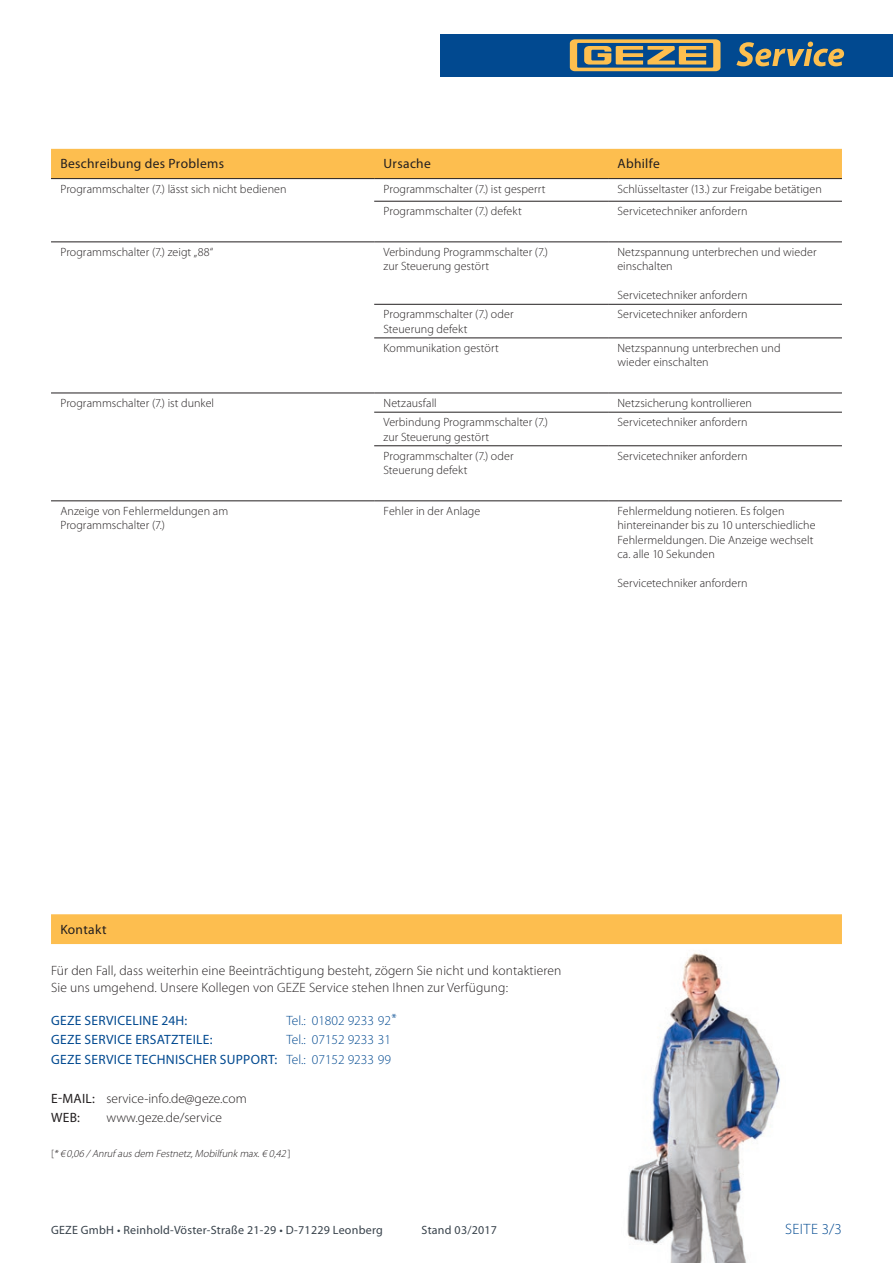
<style>
.page{position:relative;width:893px;height:1263px;background:#fff}
.page>*{position:absolute;margin:0;border:0;box-sizing:border-box;transform-origin:0 0}
.t1{font:300 15px "Myriad Pro";letter-spacing:.03em;color:#014990}
.t2{font:300 13.5px/16.5px "Myriad Pro";letter-spacing:.01em;color:#231f20}
.t3{font:300 13.5px/19.5px "Myriad Pro";color:#014990;text-align:right}
.t4{font:13.5px "Myriad Pro";letter-spacing:.025em;color:#231f20}
.t5{font:13.5px "Myriad Pro";letter-spacing:.02em;color:#014990}
.t6{font:300 12px/14.4px "Myriad Pro";letter-spacing:.005em;color:#231f20}
.t7{font:12px "Myriad Pro";letter-spacing:.02em;color:#38424b}
.t8{font:italic 300 10.5px "Myriad Pro";color:#231f20}
.s1{font-weight:400}
.s2{font-style:normal}
</style>
<div class="page">
<img style="left:615px;top:944px;width:171px;height:319px">
<div style="left:440px;top:34px;width:436px;height:43px;background:#014990"></div>
<svg style="left:736px;top:42px;width:108px;height:24px"></svg>
<svg style="left:570px;top:39px;width:150px;height:32px"></svg>
<div style="left:872px;top:34px;width:21px;height:43px;background:#014990"></div>
<div style="left:51px;top:149px;width:791px;height:29px;background:#fdbe4f"></div>
<hr style="left:608px;top:304px;width:234px;height:1px;background:#231f20">
<hr style="left:608px;top:338px;width:234px;height:1px;background:#231f20">
<hr style="left:608px;top:412px;width:234px;height:1px;background:#231f20">
<hr style="left:608px;top:445px;width:234px;height:1px;background:#231f20">
<hr style="left:374px;top:304px;width:234px;height:1px;background:#231f20">
<hr style="left:374px;top:412px;width:234px;height:1px;background:#231f20">
<hr style="left:374px;top:338px;width:234px;height:1px;background:#231f20">
<hr style="left:374px;top:445px;width:234px;height:1px;background:#231f20">
<hr style="left:51px;top:501px;width:323px;height:1px;background:#231f20">
<hr style="left:374px;top:501px;width:234px;height:1px;background:#231f20">
<hr style="left:608px;top:501px;width:234px;height:1px;background:#231f20">
<hr style="left:51px;top:393px;width:323px;height:1px;background:#231f20">
<hr style="left:374px;top:393px;width:234px;height:1px;background:#231f20">
<hr style="left:608px;top:393px;width:234px;height:1px;background:#231f20">
<hr style="left:51px;top:242px;width:323px;height:1px;background:#231f20">
<hr style="left:374px;top:242px;width:234px;height:1px;background:#231f20">
<hr style="left:608px;top:242px;width:234px;height:1px;background:#231f20">
<hr style="left:374px;top:201px;width:234px;height:1px;background:#231f20">
<hr style="left:608px;top:201px;width:234px;height:1px;background:#231f20">
<hr style="left:51px;top:178px;width:323px;height:1px;background:#231f20">
<hr style="left:374px;top:178px;width:234px;height:1px;background:#231f20">
<hr style="left:608px;top:178px;width:234px;height:1px;background:#231f20">
<div style="left:51px;top:914px;width:791px;height:30px;background:#fdbe4f"></div>
<p class="t4" style="left:60px;top:155px;width:165px">Beschreibung des Problems</p>
<p class="t4" style="left:384px;top:155px;width:49px">Ursache</p>
<p class="t4" style="left:617px;top:155px;width:44px">Abhilfe</p>
<p class="t6" style="left:60px;top:181px;width:228px">Programmschalter (7.) lässt sich nicht bedienen</p>
<p class="t6" style="left:384px;top:181px;width:163px">Programmschalter (7.) ist gesperrt</p>
<p class="t6" style="left:617px;top:181px;width:206px">Schlüsseltaster (13.) zur Freigabe betätigen</p>
<p class="t6" style="left:384px;top:204px;width:140px">Programmschalter (7.) defekt</p>
<p class="t6" style="left:617px;top:204px;width:132px">Servicetechniker anfordern</p>
<p class="t6" style="left:60px;top:245px;width:154px">Programmschalter (7.) zeigt „88“</p>
<p class="t6" style="left:384px;top:245px;width:166px">Verbindung Programmschalter (7.) zur Steuerung gestört</p>
<p class="t6" style="left:617px;top:245px;width:201px">Netzspannung unterbrechen und wieder einschalten</p>
<p class="t6" style="left:617px;top:288px;width:132px">Servicetechniker anfordern</p>
<p class="t6" style="left:384px;top:307px;width:131px">Programmschalter (7.) oder<br>Steuerung defekt</p>
<p class="t6" style="left:617px;top:307px;width:132px">Servicetechniker anfordern</p>
<p class="t6" style="left:384px;top:341px;width:117px">Kommunikation gestört</p>
<p class="t6" style="left:617px;top:341px;width:165px">Netzspannung unterbrechen und wieder einschalten</p>
<p class="t6" style="left:60px;top:396px;width:155px">Programmschalter (7.) ist dunkel</p>
<p class="t6" style="left:384px;top:396px;width:55px">Netzausfall</p>
<p class="t6" style="left:617px;top:396px;width:136px">Netzsicherung kontrollieren</p>
<p class="t6" style="left:384px;top:415px;width:166px">Verbindung Programmschalter (7.) zur Steuerung gestört</p>
<p class="t6" style="left:617px;top:415px;width:132px">Servicetechniker anfordern</p>
<p class="t6" style="left:384px;top:448px;width:131px">Programmschalter (7.) oder<br>Steuerung defekt</p>
<p class="t6" style="left:617px;top:448px;width:132px">Servicetechniker anfordern</p>
<p class="t6" style="left:60px;top:504px;width:169px">Anzeige von Fehlermeldungen am<br>Programmschalter (7.)</p>
<p class="t6" style="left:384px;top:504px;width:98px">Fehler in der Anlage</p>
<p class="t6" style="left:617px;top:504px;width:200px">Fehlermeldung notieren. Es folgen hintereinander bis zu 10 unterschiedliche Fehlermeldungen. Die Anzeige wechselt ca. alle 10 Sekunden</p>
<p class="t6" style="left:617px;top:576px;width:132px">Servicetechniker anfordern</p>
<p class="t4" style="left:60px;top:921px;width:48px">Kontakt</p>
<p class="t2" style="left:51px;top:962px;width:512px">Für den Fall, dass weiterhin eine Beeinträchtigung besteht, zögern Sie nicht und kontaktieren<br>Sie uns umgehend. Unsere Kollegen von GEZE Service stehen Ihnen zur Verfügung:</p>
<p class="t5" style="left:51px;top:1012px;width:137px">GEZE SERVICELINE 24H:</p>
<p class="t3" style="left:287px;top:1010px;width:112px">Tel.: 01802 9233 92*</p>
<p class="t5" style="left:51px;top:1031px;width:163px">GEZE SERVICE ERSATZTEILE:</p>
<p class="t3" style="left:51px;top:1030px;width:341px">Tel.: 07152 9233 31<br><span class="s1">GEZE SERVICE TECHNISCHER SUPPORT:</span> Tel.: 07152 9233 99</p>
<p class="t2" style="left:51px;top:1088px;width:197px;line-height:19.5px"><span class="s1">E-MAIL:</span> service-info.de@geze.com<br><span class="s1">WEB:</span></p>
<p class="t2" style="left:107px;top:1109px;width:117px">www.geze.de/service</p>
<p class="t8" style="left:51px;top:1147px;width:241px"><span class="s2">[</span> *€ 0,06 /Anruf ausdem Festnetz,Mobilfunkmax.€ 0,42 <span class="s2">]</span></p>
<p class="t7" style="left:51px;top:1222px;width:333px">GEZE GmbH • Reinhold-Vöster-Straße 21-29 • D-71229 Leonberg</p>
<p class="t7" style="left:422px;top:1222px;width:77px">Stand 03/2017</p>
<p class="t1" style="left:785px;top:1220px;width:58px">SEITE 3/3</p>
</div>
